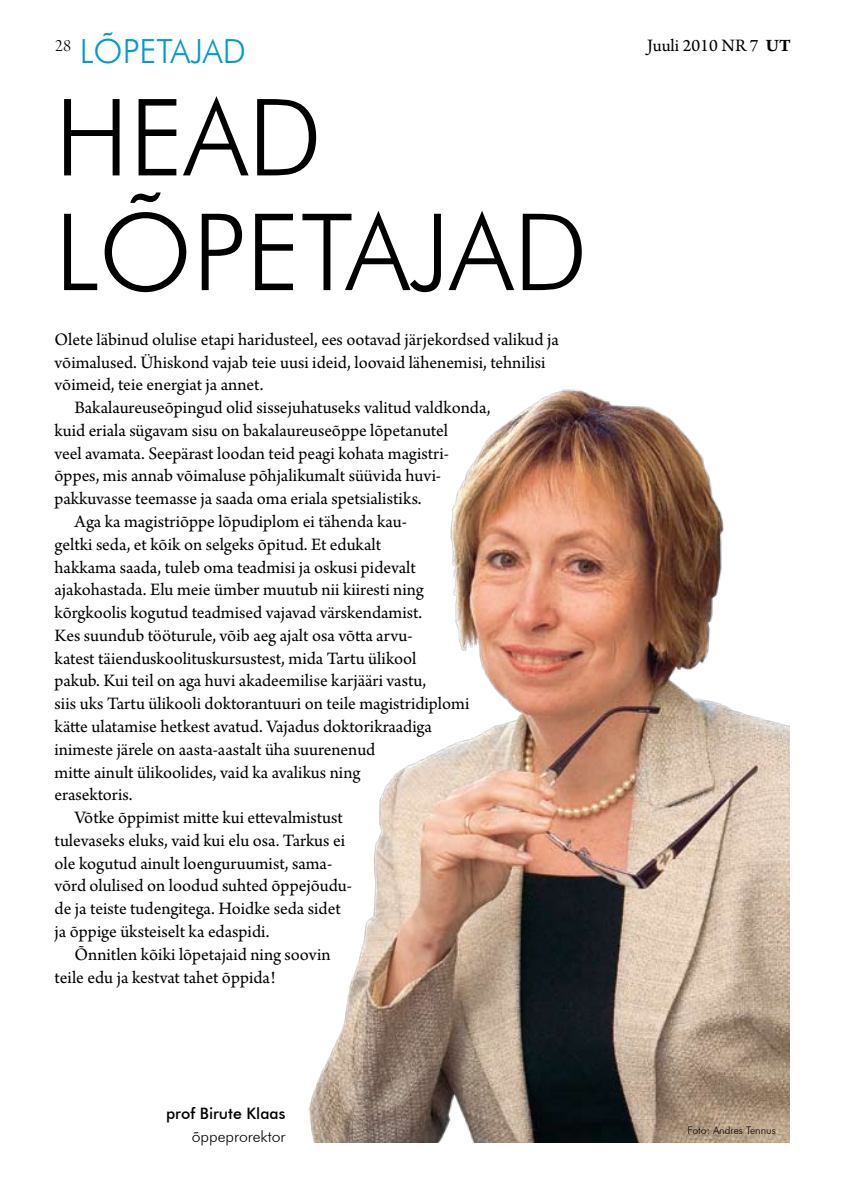
<style>
.page{position:relative;width:844px;height:1191px;background:#fff}
.page>*{position:absolute;margin:0;border:0;box-sizing:border-box;transform-origin:0 0}
.t1{font:300 106.75px/114.6px "Futura BT";color:#000}
.t2{font:300 33.25px "Futura BT";color:#009bd0}
.t3{font:18.38px "Arno Pro";color:#000}
.t4{font:18.38px "Arno Pro Light Display";color:#000}
.t5{font:500 15.75px "Futura BT";color:#000}
.t6{font:300 15.75px "Futura BT";color:#000}
.t7{font:300 10.5px "Futura BT";color:#000}
.s1{font-weight:700}
</style>
<div class="page">
<img style="left:308px;top:389px;width:481px;height:753px">
<h2 class="t2" style="left:80px;top:31px;width:167px">Lõpetajad</h2>
<p class="t4" style="left:55px;top:35px;width:18px">28</p>
<p class="t3" style="left:647px;top:35px;width:145px">Juuli 2010 nr 7 <span class="s1">UT</span></p>
<h1 class="t1" style="left:55px;top:79px;width:534px">Hea d lõpetajad</h1>
<p class="t3" style="left:55px;top:329px;width:505px">Olete läbinud olulise etapi haridusteel, ees ootavad järjekordsed valikud ja</p>
<p class="t3" style="left:55px;top:351px;width:492px">võimalused. Ühiskond vajab teie uusi ideid, loovaid lähenemisi, tehnilisi</p>
<p class="t3" style="left:55px;top:374px;width:210px">võimeid, teie energiat ja annet.</p>
<p class="t3" style="left:74px;top:397px;width:417px">Bakalaureuseõpingud olid sissejuhatuseks valitud valdkonda,</p>
<p class="t3" style="left:55px;top:420px;width:395px">kuid eriala sügavam sisu on bakalaureuseõppe lõpetanutel</p>
<p class="t3" style="left:55px;top:443px;width:396px">veel avamata. Seepärast loodan teid peagi kohata magistri-</p>
<p class="t3" style="left:55px;top:465px;width:388px">õppes, mis annab võimaluse põhjalikumalt süüvida huvi-</p>
<p class="t3" style="left:55px;top:488px;width:368px">pakkuvasse teemasse ja saada oma eriala spetsialistiks.</p>
<p class="t3" style="left:74px;top:511px;width:334px">Aga ka magistriõppe lõpudiplom ei tähenda kau-</p>
<p class="t3" style="left:55px;top:534px;width:328px">geltki seda, et kõik on selgeks õpitud. Et edukalt</p>
<p class="t3" style="left:55px;top:556px;width:362px">hakkama saada, tuleb oma teadmisi ja oskusi pidevalt</p>
<p class="t3" style="left:55px;top:579px;width:371px">ajakohastada. Elu meie ümber muutub nii kiiresti ning</p>
<p class="t3" style="left:55px;top:602px;width:369px">kõrgkoolis kogutud teadmised vajavad värskendamist.</p>
<p class="t3" style="left:55px;top:625px;width:359px">Kes suundub tööturule, võib aeg ajalt osa võtta arvu-</p>
<p class="t3" style="left:55px;top:647px;width:363px">katest täienduskoolituskursustest, mida Tartu ülikool</p>
<p class="t3" style="left:55px;top:670px;width:373px">pakub. Kui teil on aga huvi akadeemilise karjääri vastu,</p>
<p class="t3" style="left:55px;top:693px;width:416px">siis uks Tartu ülikooli doktorantuuri on teile magistridiplomi</p>
<p class="t3" style="left:55px;top:716px;width:379px">kätte ulatamise hetkest avatud. Vajadus doktorikraadiga</p>
<p class="t3" style="left:55px;top:739px;width:322px">inimeste järele on aasta-aastalt üha suurenenud</p>
<p class="t3" style="left:55px;top:761px;width:307px">mitte ainult ülikoolides, vaid ka avalikus ning</p>
<p class="t3" style="left:55px;top:784px;width:79px">erasektoris.</p>
<p class="t3" style="left:74px;top:807px;width:270px">Võtke õppimist mitte kui ettevalmistust</p>
<p class="t3" style="left:55px;top:830px;width:292px">tulevaseks eluks, vaid kui elu osa. Tarkus ei</p>
<p class="t3" style="left:55px;top:852px;width:279px">ole kogutud ainult loenguruumist, sama-</p>
<p class="t3" style="left:55px;top:875px;width:299px">võrd olulised on loodud suhted õppejõudu-</p>
<p class="t3" style="left:55px;top:898px;width:287px">de ja teiste tudengitega. Hoidke seda sidet</p>
<p class="t3" style="left:55px;top:921px;width:216px">ja õppige üksteiselt ka edaspidi.</p>
<p class="t3" style="left:74px;top:943px;width:257px">Õnnitlen kõiki lõpetajaid ning soovin</p>
<p class="t3" style="left:55px;top:966px;width:222px">teile edu ja kestvat tahet õppida!</p>
<p class="t5" style="left:166px;top:1104px;width:121px">prof Birute Klaas</p>
<p class="t6" style="left:192px;top:1126px;width:95px">õppeprorektor</p>
<p class="t7" style="left:687px;top:1123px;width:90px">Foto: Andres Tennus</p>
</div>
